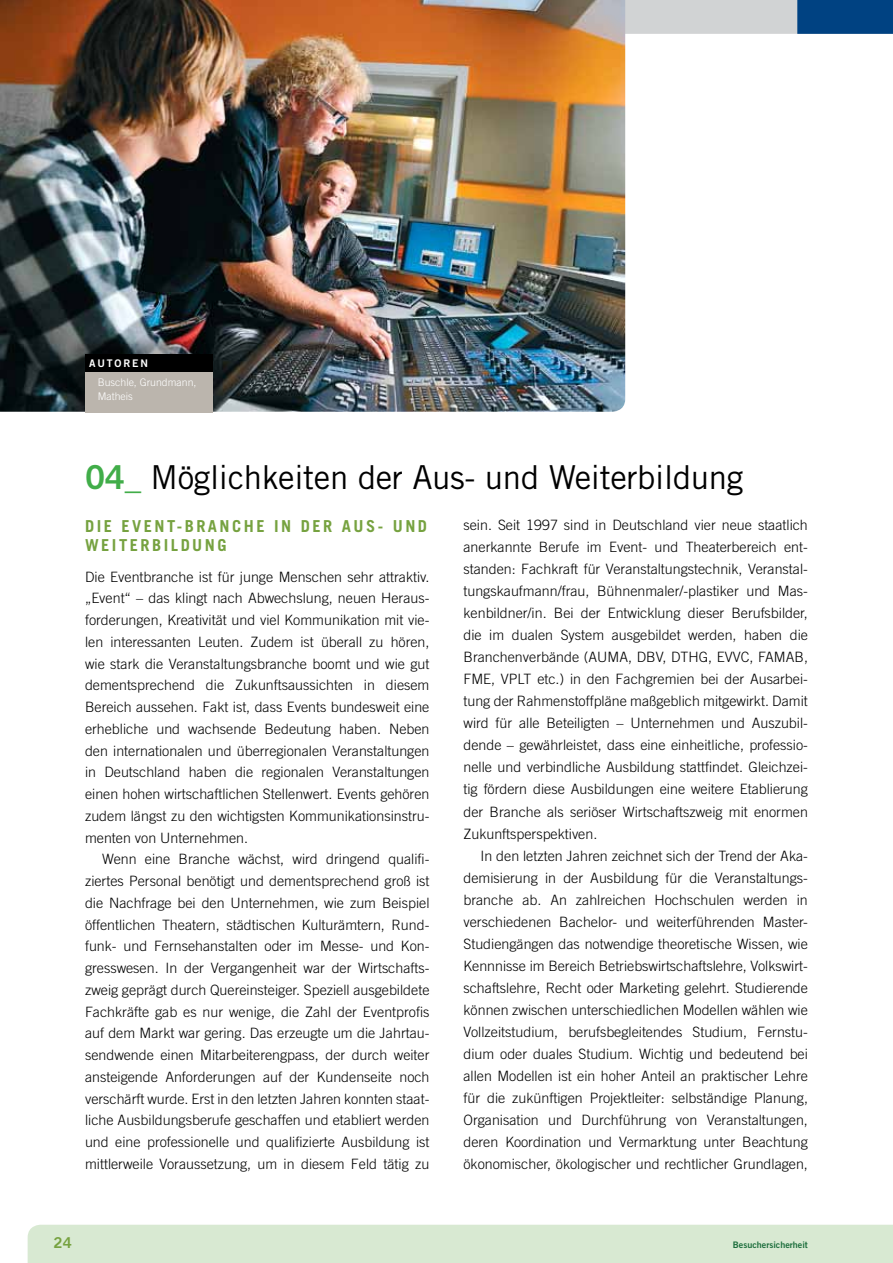
<style>
.page{position:relative;width:893px;height:1263px;background:#fff}
.page>*{position:absolute;margin:0;border:0;box-sizing:border-box;transform-origin:0 0}
.t1{font:33px "Trade Gothic";letter-spacing:-.01em;color:#000}
.t2{font:700 16.5px "Trade Gothic";letter-spacing:.15em;color:#76a240}
.t3{font:15px "Trade Gothic Bold Two";color:#76a240}
.t4{font:300 14.25px/22px "Trade Gothic";color:#000;text-align:justify}
.t5{font:300 10.5px/13.5px "Trade Gothic";color:#fff}
.t6{font:10.5px "Trade Gothic Bold Two";color:#fff}
.t7{font:9px "Trade Gothic Bold Two";color:#1c6e3c}
.s1{font-family:"Trade Gothic Bold Two";color:#41ad49}
</style>
<div class="page">
<svg style="left:625px;top:0;width:268px;height:34px;background:#879fb7"></svg>
<div style="left:28px;top:1225px;width:865px;height:38px;background:#d8e9d2"></div>
<img style="left:0;top:0;width:625px;height:412px">
<div style="left:66px;top:335px;width:144px;height:75px;background:#000;opacity:.3"></div>
<div style="left:85px;top:365px;width:128px;height:47px;background:#bbb5ad"></div>
<div style="left:85px;top:354px;width:128px;height:17px;background:#000"></div>
<p class="t6" style="left:89px;top:356px;width:27px">Autoren</p>
<p class="t5" style="left:98px;top:376px;width:100px">Buschle, Grundmann,<br>Matheis</p>
<h1 class="t1" style="left:85px;top:457px;width:660px"><span class="s1">04_</span> Möglichkeiten der Aus- und Weiterbildung</h1>
<p class="t2" style="left:85px;top:515px;width:10px">DIE</p>
<p class="t2" style="left:122px;top:515px;width:233px">EVENT-BR ANCHE IN DER AUS</p>
<p class="t2" style="left:378px;top:515px;width:51px">- UND</p>
<p class="t2" style="left:85px;top:535px;width:11px">WEI</p>
<p class="t2" style="left:119px;top:535px;width:109px">TER BI LDUNG</p>
<p class="t4" style="left:85px;top:565px;width:346px">Die Eventbranche ist für junge Menschen sehr attraktiv. „Event“ – das klingt nach Abwechslung, neuen Heraus&shy;forderungen, Kreativität und viel Kommunikation mit vie&shy;len interessanten Leuten. Zudem ist überall zu hören, wie stark die Veranstaltungsbranche boomt und wie gut dementsprechend die Zukunftsaussichten in diesem Bereich aussehen. Fakt ist, dass Events bundesweit eine erhebliche und wachsende Bedeutung haben. Neben den internationalen und überregionalen Veranstaltungen in Deutschland haben die regionalen Veranstaltungen einen hohen wirtschaftlichen Stellenwert. Events gehören zudem längst zu den wichtigsten Kommunikationsinstru&shy;menten von Unternehmen.</p>
<p class="t4" style="left:85px;top:848px;width:346px;text-indent:17px">Wenn eine Branche wächst, wird dringend qualifi&shy;ziertes Personal benötigt und dementsprechend groß ist die Nachfrage bei den Unternehmen, wie zum Beispiel öffentlichen Theatern, städtischen Kulturämtern, Rund&shy;funk- und Fernsehanstalten oder im Messe- und Kon&shy;gresswesen. In der Vergangenheit war der Wirtschafts&shy;zweig geprägt durch Quereinsteiger. Speziell ausgebildete Fachkräfte gab es nur wenige, die Zahl der Eventprofis auf dem Markt war gering. Das erzeugte um die Jahrtau&shy;sendwende einen Mitarbeiterengpass, der durch weiter ansteigende Anforderungen auf der Kundenseite noch verschärft wurde. Erst in den letzten Jahren konnten staat&shy;liche Ausbildungsberufe geschaffen und etabliert werden und eine professionelle und qualifizierte Ausbildung ist mittlerweile Voraussetzung, um in diesem Feld tätig zu</p>
<p class="t4" style="left:463px;top:514px;width:346px">sein. Seit 1997 sind in Deutschland vier neue staatlich anerkannte Berufe im Event- und Theaterbereich ent&shy;standen: Fachkraft für Veranstaltungstechnik, Veranstal&shy;tungskaufmann/frau, Bühnenmaler/-plastiker und Mas&shy;kenbildner/in. Bei der Entwicklung dieser Berufsbilder, die im dualen System ausgebildet werden, haben die Branchenverbände (AUMA, DBV, DTHG, EVVC, FAMAB, FME, VPLT etc.) in den Fachgremien bei der Ausarbei&shy;tung der Rahmenstoffpläne maßgeblich mitgewirkt. Damit wird für alle Beteiligten – Unternehmen und Auszubil&shy;dende – gewährleistet, dass eine einheitliche, professio&shy;nelle und verbindliche Ausbildung stattfindet. Gleichzei&shy;tig fördern diese Ausbildungen eine weitere Etablierung der Branche als seriöser Wirtschaftszweig mit enormen Zukunftsperspektiven.</p>
<p class="t4" style="left:463px;top:844px;width:346px;text-indent:17px">In den letzten Jahren zeichnet sich der Trend der Aka&shy;demisierung in der Ausbildung für die Veranstaltungs&shy;branche ab. An zahlreichen Hochschulen werden in verschiedenen Bachelor- und weiterführenden Master-Studiengängen das notwendige theoretische Wissen, wie Kennnisse im Bereich Betriebswirtschaftslehre, Volkswirt&shy;schaftslehre, Recht oder Marketing gelehrt. Studierende können zwischen unterschiedlichen Modellen wählen wie Vollzeitstudium, berufsbegleitendes Studium, Fernstu&shy;dium oder duales Studium. Wichtig und bedeutend bei allen Modellen ist ein hoher Anteil an praktischer Lehre für die zukünftigen Projektleiter: selbständige Planung, Organisation und Durchführung von Veranstaltungen, deren Koordination und Vermarktung unter Beachtung ökonomischer, ökologischer und rechtlicher Grundlagen,</p>
<p class="t3" style="left:54px;top:1234px;width:20px">24</p>
<p class="t7" style="left:733px;top:1239px;width:77px">Besuchersicherheit</p>
</div>
